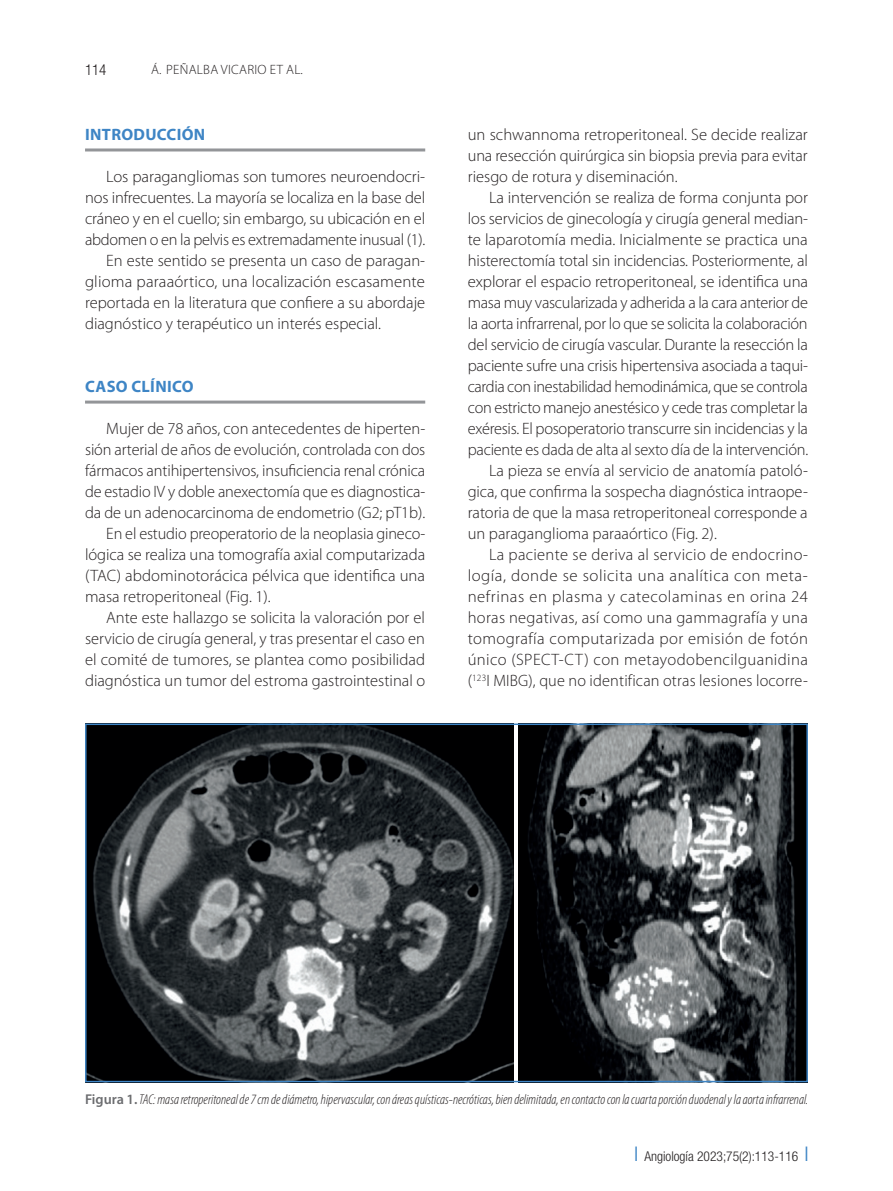
<style>
.page{position:relative;width:893px;height:1191px;background:#fff}
.page>*{position:absolute;margin:0;border:0;box-sizing:border-box;transform-origin:0 0}
.Texto_Base{font:300 16.5px/21px "Myriad Pro";color:#231f20;text-align:justify}
.Ladillo_1{font:700 16.5px "Myriad Pro";letter-spacing:.02em;color:#3e85c5}
.t1{font:300 condensed 15px "Helvetica Neue LT Std";color:#231f20}
.Pie_figura{font:italic 300 condensed 14.25px "Myriad Pro";color:#231f20}
.t2{font:300 condensed 13.5px "Helvetica Neue LT Std";color:#231f20}
.t3{font:300 13.5px "Myriad Pro";letter-spacing:.02em;color:#231f20}
.s1{font-weight:600;font-style:normal;font-stretch:normal;color:#6c6d70}
.s2{color:#3e85c5}
</style>
<div class="page">
<hr style="left:85px;top:148px;width:340px;height:3px;background:#939598">
<hr style="left:85px;top:400px;width:340px;height:3px;background:#939598">
<img style="left:88px;top:726px;width:426px;height:353px">
<img style="left:518px;top:726px;width:287px;height:353px">
<div style="left:85px;top:723px;width:723px;height:359px;border:2px solid #3e85c5"></div>
<p class="t1" style="left:85px;top:61px;width:23px">114</p>
<p class="t3" style="left:151px;top:61px;width:153px">Á. Peñalba Vicario ET AL.</p>
<p class="Ladillo_1" style="left:85px;top:124px;width:122px">INTRODUCCIÓN</p>
<p class="Texto_Base" style="left:85px;top:166px;width:342px;text-indent:21px">Los paragangliomas son tumores neuroendocri&shy;nos infrecuentes. La mayoría se localiza en la base del cráneo y en el cuello; sin embargo, su ubicación en el abdomen o en la pelvis es extremadamente inusual (1).</p>
<p class="Texto_Base" style="left:85px;top:250px;width:342px;text-indent:21px">En este sentido se presenta un caso de paragan&shy;glioma paraaórtico, una localización escasamente reportada en la literatura que confiere a su abordaje diagnóstico y terapéutico un interés especial.</p>
<p class="Ladillo_1" style="left:85px;top:376px;width:110px">CASO CLÍNICO</p>
<p class="Texto_Base" style="left:85px;top:418px;width:342px;text-indent:21px">Mujer de 78 años, con antecedentes de hiperten&shy;sión arterial de años de evolución, controlada con dos fármacos antihipertensivos, insuficiencia renal crónica de estadio IV y doble anexectomía que es diagnostica&shy;da de un adenocarcinoma de endometrio (G2; pT1b).</p>
<p class="Texto_Base" style="left:85px;top:523px;width:342px;text-indent:21px">En el estudio preoperatorio de la neoplasia gineco&shy;lógica se realiza una tomografía axial computarizada (TAC) abdominotorácica pélvica que identifica una masa retroperitoneal (Fig. 1).</p>
<p class="Texto_Base" style="left:85px;top:607px;width:342px;text-indent:21px">Ante este hallazgo se solicita la valoración por el servicio de cirugía general, y tras presentar el caso en el comité de tumores, se plantea como posibilidad diagnóstica un tumor del estroma gastrointestinal o</p>
<p class="Texto_Base" style="left:468px;top:124px;width:342px">un schwannoma retroperitoneal. Se decide realizar una resección quirúrgica sin biopsia previa para evitar riesgo de rotura y diseminación.</p>
<p class="Texto_Base" style="left:468px;top:187px;width:342px;text-indent:21px">La intervención se realiza de forma conjunta por los servicios de ginecología y cirugía general median&shy;te laparotomía media. Inicialmente se practica una histerectomía total sin incidencias. Posteriormente, al explorar el espacio retroperitoneal, se identifica una masa muy vascularizada y adherida a la cara anterior de la aorta infrarrenal, por lo que se solicita la colaboración del servicio de cirugía vascular. Durante la resección la paciente sufre una crisis hipertensiva asociada a taqui&shy;cardia con inestabilidad hemodinámica, que se controla con estricto manejo anestésico y cede tras completar la exéresis. El posoperatorio transcurre sin incidencias y la paciente es dada de alta al sexto día de la intervención.</p>
<p class="Texto_Base" style="left:468px;top:460px;width:342px;text-indent:21px">La pieza se envía al servicio de anatomía patoló&shy;gica, que confirma la sospecha diagnóstica intraope&shy;ratoria de que la masa retroperitoneal corresponde a un paraganglioma paraaórtico (Fig. 2).</p>
<p class="Texto_Base" style="left:468px;top:544px;width:342px;text-indent:21px">La paciente se deriva al servicio de endocrino&shy;logía, donde se solicita una analítica con meta&shy;nefrinas en plasma y catecolaminas en orina 24 horas negativas, así como una gammagrafía y una tomografía computarizada por emisión de fotón único (SPECT-CT) con metayodobencilguanidina (<sup>123</sup>I MIBG), que no identifican otras lesiones locorre-</p>
<p class="Pie_figura" style="left:85px;top:1091px;width:724px"><span class="s1">Figura 1.</span> TAC: masa retroperitoneal de 7 cm de diámetro, hipervascular, con áreas quísticas-necróticas, bien delimitada, en contacto con la cuarta porción duodenal y la aorta infrarrenal.</p>
<p class="t2" style="left:635px;top:1148px;width:175px"><span class="s2">❘</span> Angiología 2023;75(2):113-116 <span class="s2">❘</span></p>
</div>
